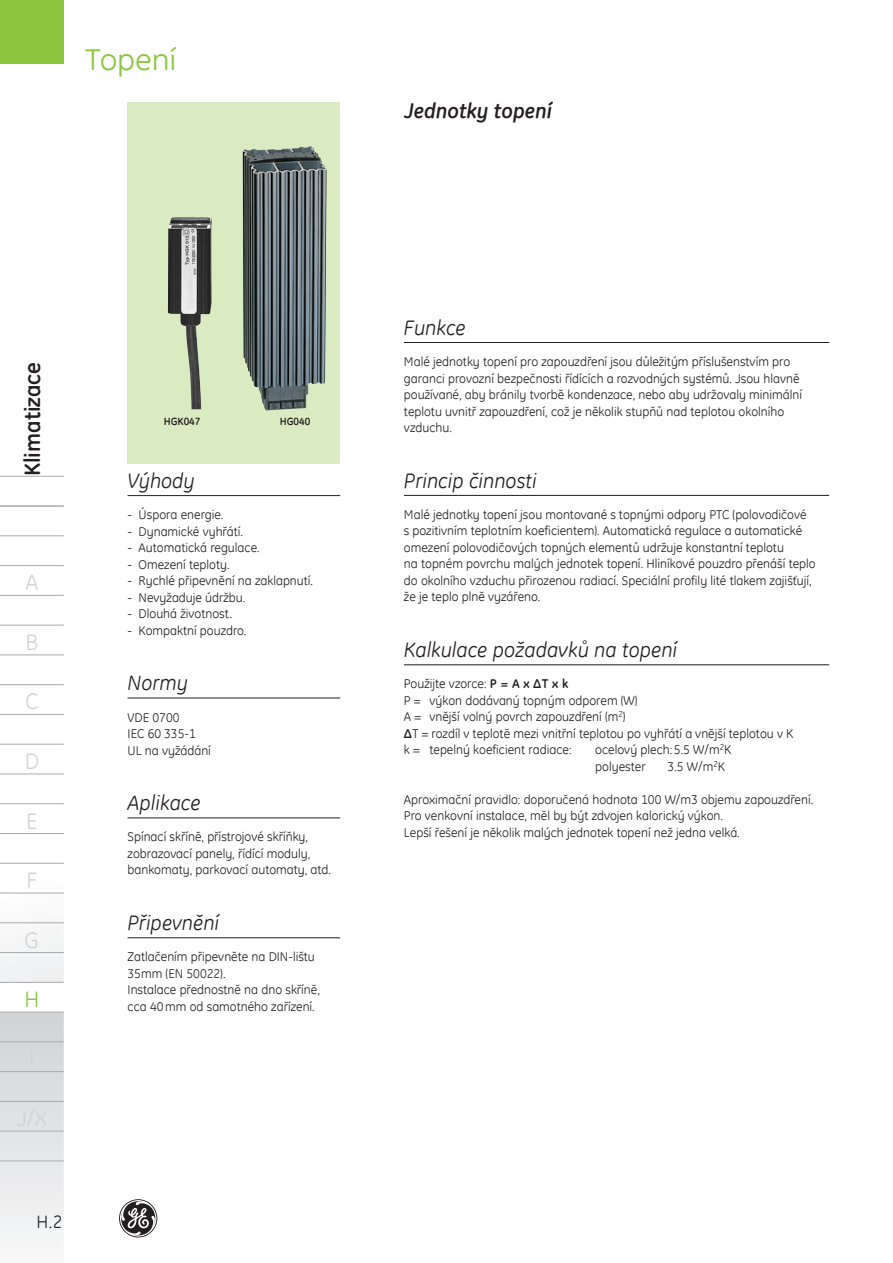
<style>
.page{position:relative;width:893px;height:1263px;background:#fff}
.page>*{position:absolute;margin:0;border:0;box-sizing:border-box;transform-origin:0 0}
.t1{font:30px "GE Inspira";letter-spacing:-.005em;color:#8bc63e;scale:1.1 1}
.t2{font:700 22.5px "GE Inspira";color:#231f20}
.t3{font:22.5px "GE Inspira";color:#d1d2d4}
.t4{font:22.5px "GE Inspira";color:#8bc63e}
.t5{font:italic 21px "GE Inspira";color:#231f20}
.t6{font:italic 700 21px "GE Inspira";color:#231f20}
.t7{font:18px "GE Inspira";color:#231f20}
.t8{font:12.75px/16.5px "GE Inspira";color:#231f20}
.t9{font:700 10.5px "GE Inspira";color:#231f20}
.s1{font-weight:700}
</style>
<div class="page">
<svg style="left:119px;top:1199px;width:38px;height:38px"></svg>
<svg style="left:0;top:743px;width:64px;height:239px"></svg>
<svg style="left:0;top:1013px;width:64px;height:229px"></svg>
<div style="left:0;top:0;width:64px;height:64px;background:#8bc63e"></div>
<hr style="left:0;top:535px;width:64px;height:1px;background:#a8a9ad">
<hr style="left:0;top:476px;width:64px;height:1px;background:#a8a9ad">
<hr style="left:0;top:565px;width:64px;height:1px;background:#a8a9ad">
<hr style="left:0;top:595px;width:64px;height:1px;background:#a8a9ad">
<hr style="left:0;top:625px;width:64px;height:1px;background:#a8a9ad">
<hr style="left:0;top:654px;width:64px;height:1px;background:#a8a9ad">
<hr style="left:0;top:684px;width:64px;height:1px;background:#a8a9ad">
<hr style="left:0;top:714px;width:64px;height:1px;background:#a8a9ad">
<hr style="left:0;top:744px;width:64px;height:1px;background:#a8a9ad">
<hr style="left:0;top:773px;width:64px;height:1px;background:#a8a9ad">
<hr style="left:0;top:803px;width:64px;height:1px;background:#a8a9ad">
<hr style="left:0;top:833px;width:64px;height:1px;background:#a8a9ad">
<hr style="left:0;top:863px;width:64px;height:1px;background:#a8a9ad">
<hr style="left:0;top:893px;width:64px;height:1px;background:#a8a9ad">
<hr style="left:0;top:922px;width:64px;height:1px;background:#a8a9ad">
<hr style="left:0;top:952px;width:64px;height:1px;background:#a8a9ad">
<hr style="left:0;top:982px;width:64px;height:1px;background:#a8a9ad">
<hr style="left:0;top:1012px;width:64px;height:1px;background:#a8a9ad">
<hr style="left:0;top:1041px;width:64px;height:1px;background:#a8a9ad">
<hr style="left:0;top:1071px;width:64px;height:1px;background:#a8a9ad">
<hr style="left:0;top:1101px;width:64px;height:1px;background:#a8a9ad">
<hr style="left:0;top:1131px;width:64px;height:1px;background:#a8a9ad">
<hr style="left:0;top:1160px;width:64px;height:1px;background:#a8a9ad">
<hr style="left:0;top:506px;width:64px;height:1px;background:#a8a9ad">
<div style="left:128px;top:102px;width:212px;height:361px;background:#daeac1"></div>
<hr style="left:404px;top:342px;width:425px;height:1px;background:#231f20">
<hr style="left:404px;top:495px;width:425px;height:1px;background:#231f20">
<hr style="left:404px;top:664px;width:425px;height:1px;background:#231f20">
<hr style="left:128px;top:495px;width:212px;height:1px;background:#231f20">
<hr style="left:128px;top:698px;width:212px;height:1px;background:#231f20">
<hr style="left:128px;top:817px;width:212px;height:1px;background:#231f20">
<hr style="left:128px;top:937px;width:212px;height:1px;background:#231f20">
<img style="left:168px;top:217px;width:44px;height:192px">
<img style="left:243px;top:146px;width:84px;height:264px">
<h1 class="t1" style="left:85px;top:40px;width:85px">Topení</h1>
<h3 class="t6" style="left:404px;top:97px;width:150px">Jednotky topení</h3>
<h2 class="t2" style="left:18px;top:476px;width:116px;rotate:-90deg">Klimatizace</h2>
<h2 class="t3" style="left:25px;top:568px;width:14px">A</h2>
<h2 class="t3" style="left:25px;top:628px;width:14px">B</h2>
<h2 class="t3" style="left:25px;top:687px;width:15px">C</h2>
<h2 class="t3" style="left:25px;top:747px;width:16px">D</h2>
<h2 class="t3" style="left:26px;top:806px;width:13px">E</h2>
<h2 class="t3" style="left:26px;top:866px;width:13px">F</h2>
<h2 class="t3" style="left:25px;top:925px;width:16px">G</h2>
<h2 class="t4" style="left:24px;top:985px;width:16px">H</h2>
<p class="t9" style="left:164px;top:414px;width:38px">HGK047</p>
<p class="t9" style="left:280px;top:414px;width:32px">HG040</p>
<h3 class="t5" style="left:128px;top:468px;width:69px">Výhody</h3>
<p class="t8" style="left:128px;top:506px;width:97px">- Úspora energie.</p>
<p class="t8" style="left:128px;top:523px;width:117px">- Dynamické vyhřátí.</p>
<p class="t8" style="left:128px;top:539px;width:134px">- Automatická regulace.</p>
<p class="t8" style="left:128px;top:556px;width:103px">- Omezení teploty.</p>
<p class="t8" style="left:128px;top:572px;width:187px">- Rychlé připevnění na zaklapnutí.</p>
<p class="t8" style="left:128px;top:589px;width:119px">- Nevyžaduje údržbu.</p>
<p class="t8" style="left:128px;top:605px;width:106px">- Dlouhá životnost.</p>
<p class="t8" style="left:128px;top:622px;width:120px">- Kompaktní pouzdro.</p>
<h3 class="t5" style="left:128px;top:670px;width:62px">Normy</h3>
<p class="t8" style="left:128px;top:709px;width:85px">VDE 0700<br>IEC 60 335-1<br>UL na vyžádání</p>
<h3 class="t5" style="left:128px;top:790px;width:75px">Aplikace</h3>
<p class="t8" style="left:128px;top:828px;width:205px">Spínací skříně, přístrojové skříňky, zobrazovací panely, řídící moduly, bankomaty, parkovací automaty, atd.</p>
<h3 class="t5" style="left:128px;top:910px;width:93px">Připevnění</h3>
<p class="t8" style="left:128px;top:948px;width:194px">Zatlačením připevněte na DIN-lištu<br>35mm (EN 50022).<br>Instalace přednostně na dno skříně, cca 40 mm od samotného zařízení.</p>
<h3 class="t5" style="left:404px;top:315px;width:63px">Funkce</h3>
<p class="t8" style="left:404px;top:353px;width:400px">Malé jednotky topení pro zapouzdření jsou důležitým příslušenstvím pro garanci provozní bezpečnosti řídících a rozvodných systémů. Jsou hlavně používané, aby bránily tvorbě kondenzace, nebo aby udržovaly minimální teplotu uvnitř zapouzdření, což je několik stupňů nad teplotou okolního vzduchu.</p>
<h3 class="t5" style="left:404px;top:468px;width:134px">Princip činnosti</h3>
<p class="t8" style="left:404px;top:506px;width:413px">Malé jednotky topení jsou montované s topnými odpory PTC (polovodičové<br>s pozitivním teplotním koeficientem). Automatická regulace a automatické omezení polovodičových topných elementů udržuje konstantní teplotu<br>na topném povrchu malých jednotek topení. Hliníkové pouzdro přenáší teplo do okolního vzduchu přirozenou radiací. Speciální profily lité tlakem zajišťují, že je teplo plně vyzářeno.</p>
<h3 class="t5" style="left:404px;top:637px;width:275px">Kalkulace požadavků na topení</h3>
<p class="t8" style="left:404px;top:675px;width:391px">Použijte vzorce: <span class="s1">P = A x ΔT x k<br></span>P = výkon dodávaný topným odporem (W)<br>A = vnější volný povrch zapouzdření (m<sup>2</sup>)<br><span class="s1">Δ</span>T = rozdíl v teplotě mezi vnitřní teplotou po vyhřátí a vnější teplotou v K k = tepelný koeficient radiace:</p>
<p class="t8" style="left:595px;top:741px;width:138px">ocelový plech: 5.5 W/m<sup>2</sup>K polyester</p>
<p class="t8" style="left:668px;top:758px;width:59px">3.5 W/m<sup>2</sup>K</p>
<p class="t8" style="left:404px;top:791px;width:411px">Aproximační pravidlo: doporučená hodnota 100 W/m3 objemu zapouzdření.<br>Pro venkovní instalace, měl by být zdvojen kalorický výkon.<br>Lepší řešení je několik malých jednotek topení než jedna velká.</p>
<h3 class="t7" style="left:36px;top:1210px;width:27px">H.2</h3>
</div>
